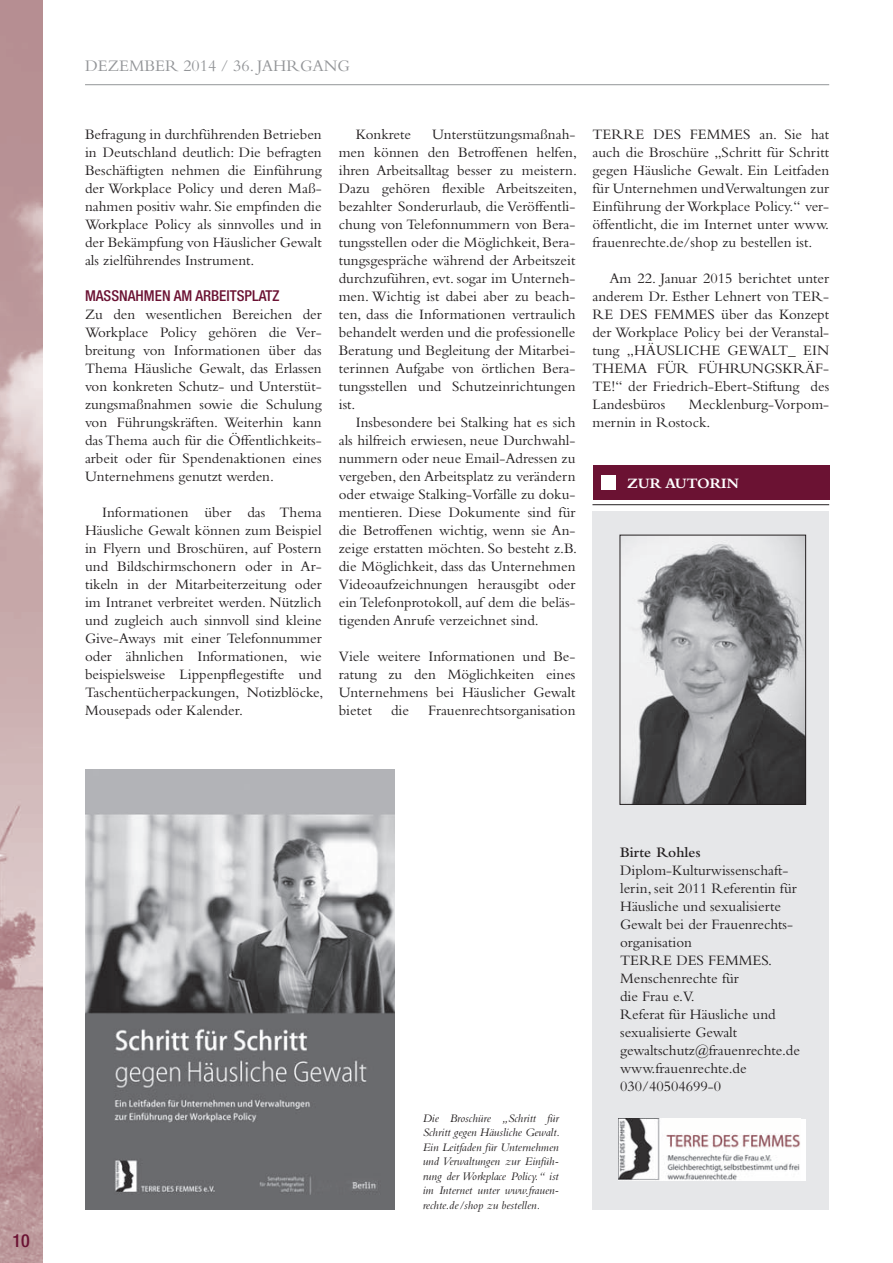
<style>
.page{position:relative;width:893px;height:1263px;background:#fff}
.page>*{position:absolute;margin:0;border:0;box-sizing:border-box;transform-origin:0 0}
.t1{font:500 condensed 18px "Helvetica Neue";color:#6b1233}
.t2{font:16.8px "Bembo";color:#939598}
.t3{font:15px/18px "Bembo";color:#231f20;text-align:justify}
.t4{font:500 condensed 15px "Helvetica Neue";color:#6b1233}
.t5{font:600 15px "Bembo";color:#231f20}
.t6{font:700 15px "Bembo";color:#fff}
.t7{font:italic 12px/14.4px "Bembo";color:#231f20;text-align:justify}
</style>
<div class="page">
<img style="left:0;top:0;width:43px;height:1218px">
<img style="left:0;top:1218px;width:43px;height:45px">
<hr style="left:85px;top:84px;width:744px;height:1px;background:#939598">
<div style="left:592px;top:511px;width:237px;height:698px;background:#e6e7e9"></div>
<div style="left:593px;top:466px;width:236px;height:34px;background:#6b1233"></div>
<div style="left:601px;top:475px;width:15px;height:15px;background:#fff"></div>
<hr style="left:592px;top:504px;width:237px;height:1px;background:#231f20">
<img style="left:622px;top:537px;width:182px;height:265px">
<div style="left:620px;top:535px;width:186px;height:269px;border:1px solid #231f20"></div>
<img style="left:618px;top:1119px;width:182px;height:61px">
<img style="left:85px;top:769px;width:309px;height:440px">
<div style="left:664px;top:1119px;width:142px;height:30px;background:#fff"></div>
<img style="left:666px;top:1133px;width:134px;height:15px">
<p class="t1" style="left:13px;top:1234px;width:19px">10</p>
<p class="t2" style="left:85px;top:59px;width:266px">DEZEMBER 2014 / 36. JAHRGANG</p>
<p class="t3" style="left:85px;top:127px;width:238px">Befragung in durchführenden Betrieben in Deutschland deutlich: Die befragten Beschäftigten nehmen die Einführung der Workplace Policy und deren Maß&shy;nahmen positiv wahr. Sie empfinden die Workplace Policy als sinnvolles und in der Bekämpfung von Häuslicher Gewalt als zielführendes Instrument.</p>
<p class="t4" style="left:85px;top:290px;width:196px">MASSNAHMEN AM ARBEITSPLATZ</p>
<p class="t3" style="left:85px;top:307px;width:238px">Zu den wesentlichen Bereichen der Workplace Policy gehören die Ver&shy;breitung von Informationen über das Thema Häusliche Gewalt, das Erlassen von konkreten Schutz- und Unterstüt&shy;zungsmaßnahmen sowie die Schulung von Führungskräften. Weiterhin kann das Thema auch für die Öffentlichkeits&shy;arbeit oder für Spendenaktionen eines Unternehmens genutzt werden.</p>
<p class="t3" style="left:85px;top:505px;width:240px;text-indent:17px">Informationen über das Thema Häusliche Gewalt können zum Beispiel in Flyern und Broschüren, auf Postern und Bildschirmschonern oder in Ar&shy;tikeln in der Mitarbeiterzeitung oder im Intranet verbreitet werden. Nützlich und zugleich auch sinnvoll sind kleine Give-Aways mit einer Telefonnummer oder ähnlichen Informationen, wie beispielsweise Lippenpflegestifte und Taschentücherpackungen, Notizblöcke, Mousepads oder Kalender.</p>
<p class="t3" style="left:339px;top:127px;width:240px;text-indent:93px">Unterstützungsmaßnah&shy;men können den Betroffenen helfen, ihren Arbeitsalltag besser zu meistern.<br>Dazu gehören flexible Arbeitszeiten, bezahlter Sonderurlaub, die Veröffentli&shy;chung von Telefonnummern von Bera&shy;tungsstellen oder die Möglichkeit, Bera&shy;tungsgespräche während der Arbeitszeit durchzuführen, evt. sogar im Unterneh&shy;men. Wichtig ist dabei aber zu beach&shy;ten, dass die Informationen vertraulich behandelt werden und die professionelle Beratung und Begleitung der Mitarbei&shy;terinnen Aufgabe von örtlichen Bera&shy;tungsstellen und Schutzeinrichtungen ist.</p>
<p class="t3" style="left:339px;top:415px;width:240px;text-indent:17px">Insbesondere bei Stalking hat es sich als hilfreich erwiesen, neue Durchwahl&shy;nummern oder neue Email-Adressen zu vergeben, den Arbeitsplatz zu verändern oder etwaige Stalking-Vorfälle zu doku&shy;mentieren. Diese Dokumente sind für die Betroffenen wichtig, wenn sie An&shy;zeige erstatten möchten. So besteht z.B. die Möglichkeit, dass das Unternehmen Videoaufzeichnungen herausgibt oder ein Telefonprotokoll, auf dem die beläs&shy;tigenden Anrufe verzeichnet sind.</p>
<p class="t3" style="left:339px;top:649px;width:238px">Viele weitere Informationen und Be&shy;ratung zu den Möglichkeiten eines Unternehmens bei Häuslicher Gewalt bietet</p>
<p class="t3" style="left:356px;top:127px;width:57px">Konkrete</p>
<p class="t3" style="left:391px;top:703px;width:19px">die</p>
<p class="t3" style="left:428px;top:703px;width:149px">Frauenrechtsorganisation</p>
<p class="t3" style="left:592px;top:127px;width:238px">TERRE DES FEMMES an. Sie hat auch die Broschüre „Schritt für Schritt gegen Häusliche Gewalt. Ein Leitfaden für Unternehmen und Verwaltungen zur Einführung der Workplace Policy.“ ver&shy;öffentlicht, die im Internet unter www. frauenrechte.de/shop zu bestellen ist.</p>
<p class="t3" style="left:592px;top:271px;width:238px;text-indent:17px">Am 22. Januar 2015 berichtet unter anderem Dr. Esther Lehnert von TER-RE DES FEMMES über das Konzept der Workplace Policy bei der Veranstal&shy;tung „HÄUSLICHE GEWALT_ EIN THEMA FÜR FÜHRUNGSKRÄF-TE!“ der Friedrich-Ebert-Stiftung des Landesbüros</p>
<p class="t3" style="left:592px;top:397px;width:238px;text-indent:96px">Mecklenburg-Vorpom&shy;mernin in Rostock.</p>
<p class="t6" style="left:627px;top:478px;width:114px">ZUR AUTORIN</p>
<p class="t7" style="left:423px;top:1112px;width:139px">Die Broschüre „Schritt für Schritt gegen Häusliche Gewalt.<br>Ein Leitfaden für Unternehmen und Verwaltungen zur Einfüh&shy;rung der Workplace Policy.“ ist im Internet unter www.frauen&shy;rechte.de/shop zu bestellen.</p>
<p class="t5" style="left:620px;top:847px;width:82px">Birte Rohles</p>
<p class="t3" style="left:620px;top:862px;width:181px;text-align:left">Diplom-Kulturwissenschaft&shy;lerin, seit 2011 Referentin für<br>Häusliche und sexualisierte<br>Gewalt bei der Frauenrechts&shy;organisation<br>TERRE DES FEMMES.<br>Menschenrechte für<br>die Frau e.V.<br>Referat für Häusliche und sexualisierte Gewalt gewaltschutz@frauenrechte.de www.frauenrechte.de<br>030/40504699-0</p>
</div>
